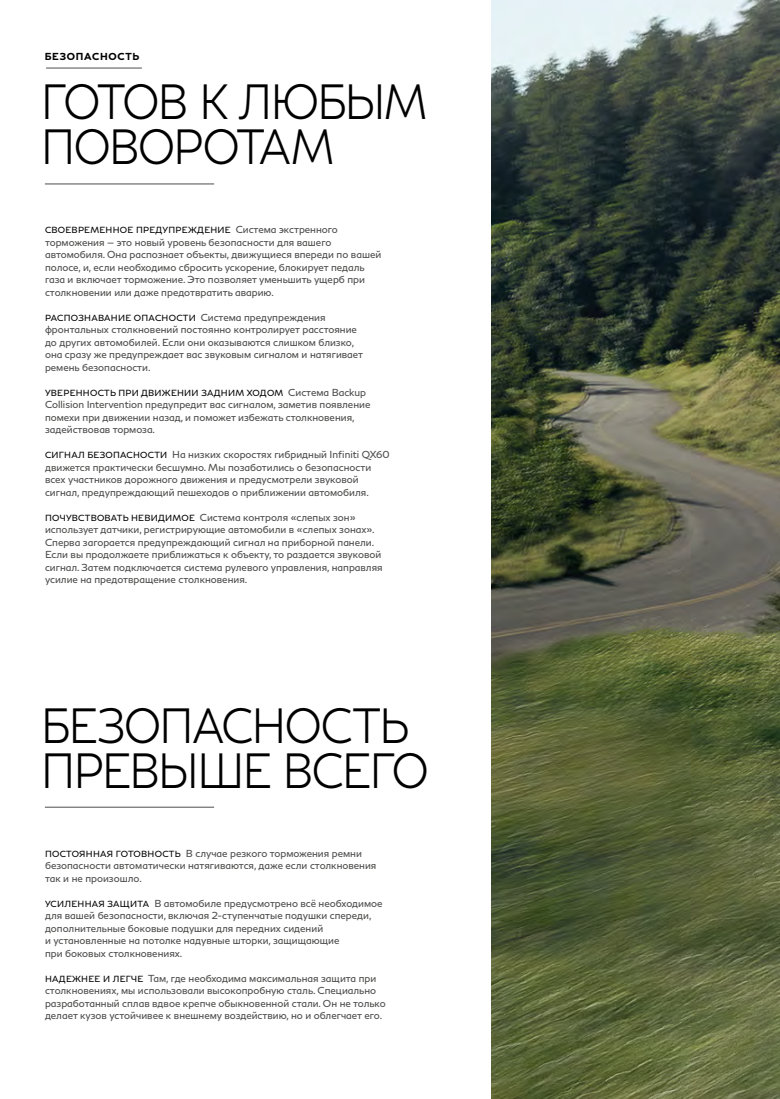
<style>
.page{position:relative;width:780px;height:1099px;background:#fff}
.page>*{position:absolute;margin:0;border:0;box-sizing:border-box;transform-origin:0 0}
.t1{font:300 48.75px/45px "Infiniti Brand";letter-spacing:-.045em;color:#000;scale:.9 1}
.t2{font:10px/12.5px "Infiniti Brand";color:#4e4e4d}
.t3{font:700 10px "Infiniti Brand";letter-spacing:.075em;color:#000}
.t4{font:8.75px "Infiniti Brand";letter-spacing:.03em;color:#000}
.s1{font-size:10px;color:#4e4e4d}
.s2{font-size:8.75px;color:#000}
</style>
<div class="page">
<img style="left:491px;top:0;width:289px;height:1098px">
<hr style="left:46px;top:68px;width:96px;height:1px;background:#4e4e4d">
<hr style="left:45px;top:184px;width:169px;height:1px;background:#4e4e4d">
<hr style="left:45px;top:806px;width:169px;height:1px;background:#4e4e4d">
<p class="t3" style="left:45px;top:50px;width:96px">БЕЗОПАСНОСТЬ</p>
<h1 class="t1" style="left:41px;top:78px;width:431px">ГОТОВ К ЛЮБЫМ<br>ПОВОРОТАМ</h1>
<p class="t4" style="left:45px;top:224px;width:294px">СВОЕВРЕМЕННОЕ ПРЕДУПРЕЖДЕНИЕ <span class="s1">Система экстренного</span></p>
<p class="t2" style="left:45px;top:236px;width:338px">торможения — это новый уровень безопасности для вашего автомобиля. Она распознает объекты, движущиеся впереди по вашей полосе, и, если необходимо сбросить ускорение, блокирует педаль газа и включает торможение. Это позволяет уменьшить ущерб при столкновении или даже предотвратить аварию.</p>
<p class="t4" style="left:45px;top:312px;width:282px">РАСПОЗНАВАНИЕ ОПАСНОСТИ <span class="s1">Система предупреждения</span></p>
<p class="t2" style="left:45px;top:323px;width:319px">фронтальных столкновений постоянно контролирует расстояние до других автомобилей. Если они оказываются слишком близко, она сразу же предупреждает вас звуковым сигналом и натягивает ремень безопасности.</p>
<p class="t4" style="left:45px;top:387px;width:322px">УВЕРЕННОСТЬ ПРИ ДВИЖЕНИИ ЗАДНИМ ХОДОМ <span class="s1">Система Backup</span></p>
<p class="t2" style="left:45px;top:398px;width:327px">Collision Intervention предупредит вас сигналом, заметив появление помехи при движении назад, и поможет избежать столкновения, задействовав тормоза.</p>
<p class="t2" style="left:45px;top:448px;width:346px"><span class="s2">СИГНАЛ БЕЗОПАСНОСТИ</span> На низких скоростях гибридный Infiniti QX60 движется практически бесшумно. Мы позаботились о безопасности всех участников дорожного движения и предусмотрели звуковой сигнал, предупреждающий пешеходов о приближении автомобиля.</p>
<p class="t2" style="left:45px;top:511px;width:339px"><span class="s2">ПОЧУВСТВОВАТЬ НЕВИДИМОЕ</span> Система контроля «слепых зон» использует датчики, регистрирующие автомобили в «слепых зонах».<br>Сперва загорается предупреждающий сигнал на приборной панели.<br>Если вы продолжаете приближаться к объекту, то раздается звуковой сигнал. Затем подключается система рулевого управления, направляя усилие на предотвращение столкновения.</p>
<h1 class="t1" style="left:41px;top:701px;width:432px">БЕЗОПАСНОСТЬ<br>ПРЕВЫШЕ ВСЕГО</h1>
<p class="t2" style="left:45px;top:846px;width:333px"><span class="s2">ПОСТОЯННАЯ ГОТОВНОСТЬ</span> В случае резкого торможения ремни безопасности автоматически натягиваются, даже если столкновения так и не произошло.</p>
<p class="t2" style="left:45px;top:896px;width:339px"><span class="s2">УСИЛЕННАЯ ЗАЩИТА</span> В автомобиле предусмотрено всё необходимое для вашей безопасности, включая 2-ступенчатые подушки спереди, дополнительные боковые подушки для передних сидений<br>и установленные на потолке надувные шторки, защищающие<br>при боковых столкновениях.</p>
<p class="t2" style="left:45px;top:971px;width:342px"><span class="s2">НАДЕЖНЕЕ И ЛЕГЧЕ</span> Там, где необходима максимальная защита при столкновениях, мы использовали высокопробную сталь. Специально разработанный сплав вдвое крепче обыкновенной стали. Он не только делает кузов устойчивее к внешнему воздействию, но и облегчает его.</p>
</div>
